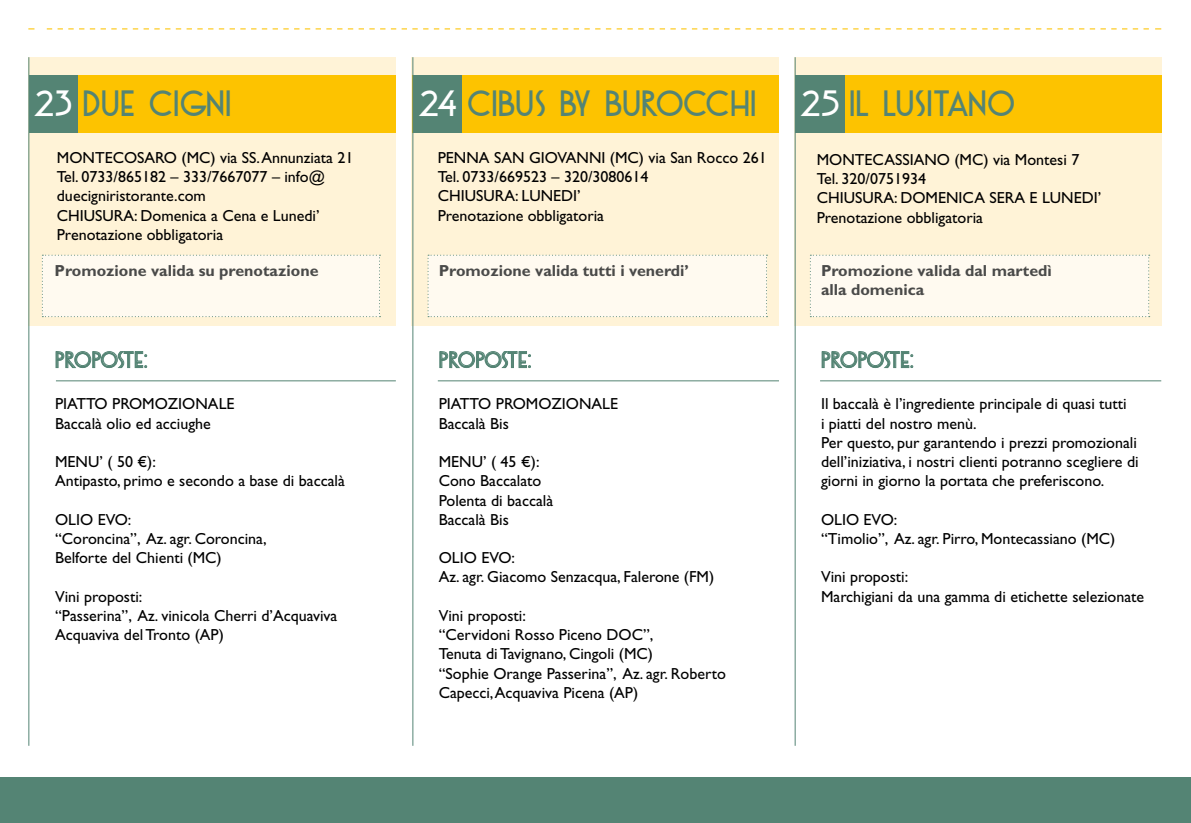
<style>
.page{position:relative;width:1191px;height:823px;background:#fff}
.page>*{position:absolute;margin:0;border:0;box-sizing:border-box;transform-origin:0 0}
.t1{font:32px "DK Otago";color:#548474}
.t2{font:32px "DK Otago";letter-spacing:-.025em;color:#548474}
.t3{font:20px "DK Otago";letter-spacing:-.05em;color:#548474}
.t4{font:16px/19.2px "Gill Sans Std";color:#000}
.t5{font:700 16px/19.2px "Gill Sans Std";color:#4a4a49}
.s1{color:#fff}
</style>
<div class="page">
<div style="left:29px;top:57px;width:367px;height:268px;background:#fff3d7"></div>
<div style="left:412px;top:57px;width:367px;height:268px;background:#fff3d7"></div>
<svg style="left:47px;top:28px;width:1102px;height:1px"></svg>
<div style="left:30px;top:76px;width:366px;height:57px;background:#fdc300"></div>
<svg style="left:56px;top:351px;width:91px;height:17px"></svg>
<div style="left:42px;top:254px;width:338px;height:63px;background:#fffaf0"></div>
<div style="left:413px;top:76px;width:366px;height:57px;background:#fdc300"></div>
<div style="left:0;top:777px;width:1191px;height:45px;background:#548474"></div>
<div style="left:427px;top:254px;width:340px;height:63px;background:#fffaf0"></div>
<hr style="left:56px;top:380px;width:340px;height:1px;background:#548474">
<svg style="left:439px;top:351px;width:92px;height:17px"></svg>
<hr style="left:28px;top:57px;width:1px;height:688px;background:#548474">
<hr style="left:438px;top:380px;width:341px;height:1px;background:#548474">
<hr style="left:412px;top:57px;width:1px;height:688px;background:#548474">
<div style="left:794px;top:57px;width:367px;height:268px;background:#fff3d7"></div>
<div style="left:795px;top:76px;width:366px;height:57px;background:#fdc300"></div>
<div style="left:810px;top:254px;width:339px;height:63px;background:#fffaf0"></div>
<div style="left:795px;top:76px;width:49px;height:57px;background:#548474"></div>
<svg style="left:821px;top:351px;width:92px;height:17px"></svg>
<hr style="left:820px;top:380px;width:341px;height:1px;background:#548474">
<hr style="left:794px;top:57px;width:1px;height:688px;background:#548474">
<div style="left:29px;top:76px;width:48px;height:57px;background:#548474"></div>
<div style="left:413px;top:76px;width:49px;height:57px;background:#548474"></div>
<h1 class="t1" style="left:33px;top:83px;width:200px"><span class="s1">23</span> DUE CIGNI</h1>
<h1 class="t2" style="left:417px;top:83px;width:340px"><span class="s1">24</span> CIBUS BY BUROCCHI</h1>
<h1 class="t1" style="left:799px;top:83px;width:218px"><span class="s1">25</span> IL LUSITANO</h1>
<p class="t4" style="left:57px;top:148px;width:298px">MONTECOSARO (MC) via SS. Annunziata 21<br>Tel. 0733/865182 – 333/7667077 – info@ duecigniristorante.com<br>CHIUSURA: Domenica a Cena e Lunedi’ Prenotazione obbligatoria</p>
<p class="t4" style="left:438px;top:148px;width:330px">PENNA SAN GIOVANNI (MC) via San Rocco 261<br>Tel. 0733/669523 – 320/3080614<br>CHIUSURA: LUNEDI’<br>Prenotazione obbligatoria</p>
<p class="t5" style="left:55px;top:260px;width:265px">Promozione valida su prenotazione</p>
<p class="t5" style="left:439px;top:260px;width:252px">Promozione valida tutti i venerdi’</p>
<p class="t3" style="left:55px;top:347px;width:94px">PROPOSTE:</p>
<p class="t4" style="left:55px;top:394px;width:181px">PIATTO PROMOZIONALE<br>Baccalà olio ed acciughe</p>
<p class="t4" style="left:55px;top:452px;width:291px">MENU’ ( 50 €):<br>Antipasto, primo e secondo a base di baccalà</p>
<p class="t4" style="left:55px;top:509px;width:213px">OLIO EVO:<br>“Coroncina”, Az. agr. Coroncina,<br>Belforte del Chienti (MC)</p>
<p class="t4" style="left:55px;top:586px;width:284px">Vini proposti:<br>“Passerina”, Az. vinicola Cherri d’Acquaviva<br>Acquaviva del Tronto (AP)</p>
<p class="t3" style="left:439px;top:347px;width:94px">PROPOSTE:</p>
<p class="t4" style="left:439px;top:394px;width:181px">PIATTO PROMOZIONALE<br>Baccalà Bis</p>
<p class="t4" style="left:439px;top:452px;width:116px">MENU’ ( 45 €):<br>Cono Baccalato<br>Polenta di baccalà<br>Baccalà Bis</p>
<p class="t4" style="left:439px;top:548px;width:277px">OLIO EVO:<br>Az. agr. Giacomo Senzacqua, Falerone (FM)</p>
<p class="t4" style="left:439px;top:605px;width:288px">Vini proposti:<br>“Cervidoni Rosso Piceno DOC”,<br>Tenuta di Tavignano, Cingoli (MC)<br>“Sophie Orange Passerina”, Az. agr. Roberto<br>Capecci, Acquaviva Picena (AP)</p>
<p class="t4" style="left:816px;top:150px;width:286px">MONTECASSIANO (MC) via Montesi 7<br>Tel. 320/0751934<br>CHIUSURA: DOMENICA SERA E LUNEDI’<br>Prenotazione obbligatoria</p>
<p class="t5" style="left:821px;top:260px;width:232px">Promozione valida dal martedì alla domenica</p>
<p class="t3" style="left:821px;top:347px;width:94px">PROPOSTE:</p>
<p class="t4" style="left:821px;top:394px;width:319px">Il baccalà è l’ingrediente principale di quasi tutti<br>i piatti del nostro menù.<br>Per questo, pur garantendo i prezzi promozionali dell’iniziativa, i nostri clienti potranno scegliere di giorni in giorno la portata che preferiscono.</p>
<p class="t4" style="left:821px;top:509px;width:296px">OLIO EVO:<br>“Timolio”, Az. agr. Pirro, Montecassiano (MC)</p>
<p class="t4" style="left:821px;top:567px;width:325px">Vini proposti:<br>Marchigiani da una gamma di etichette selezionate</p>
</div>
